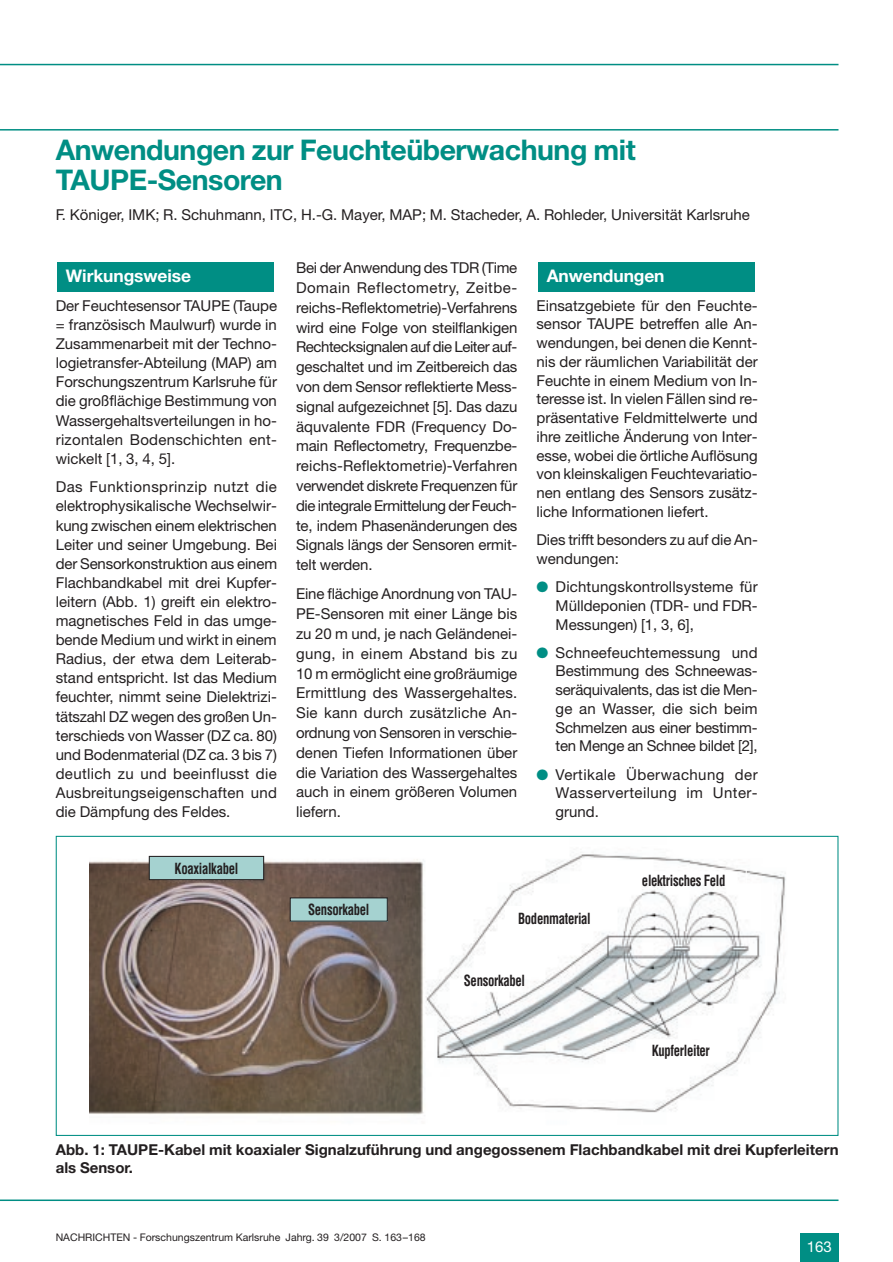
<style>
.page{position:relative;width:893px;height:1262px;background:#fff}
.page>*{position:absolute;margin:0;border:0;box-sizing:border-box;transform-origin:0 0}
.t1{font:700 28.5px/30px "Helvetica Neue";letter-spacing:-.015em;color:#008e84}
.t2{font:700 17.4px "Helvetica Neue";letter-spacing:-.005em;color:#fff}
.t3{font:15px/19.8px "Helvetica Neue";color:#231f20;text-align:justify}
.t4{font:700 15px/18.8px "Helvetica Neue";color:#231f20}
.t5{font:700 condensed 15px "Helvetica";letter-spacing:-.025em;color:#231f20;scale:.85 1}
.t6{font:15px "Helvetica Neue";color:#fff}
.t7{font:10.5px "Helvetica Neue";color:#231f20}
.s1{color:#008e84}
</style>
<div class="page">
<div style="left:538px;top:262px;width:217px;height:30px;background:#008e84"></div>
<div style="left:57px;top:262px;width:217px;height:30px;background:#008e84"></div>
<div style="left:800px;top:1233px;width:38px;height:29px;background:#008e84"></div>
<img style="left:90px;top:854px;width:696px;height:261px">
<hr style="left:0;top:64px;width:838px;height:1px;background:#008e84">
<hr style="left:0;top:129px;width:838px;height:1px;background:#008e84">
<hr style="left:0;top:1199px;width:838px;height:2px;background:#008e84">
<div style="left:149px;top:856px;width:115px;height:23px;background:#a5d2d0"></div>
<div style="left:149px;top:856px;width:115px;height:24px;border:1px solid #231f20"></div>
<div style="left:290px;top:898px;width:97px;height:23px;background:#a5d2d0"></div>
<div style="left:290px;top:897px;width:98px;height:24px;border:1px solid #231f20"></div>
<div style="left:506px;top:906px;width:97px;height:23px;background:#fff"></div>
<div style="left:636px;top:1039px;width:89px;height:22px;background:#fff"></div>
<p class="t1" style="left:56px;top:138px;width:581px">Anwendungen zur Feuchteüberwachung mit<br>TAUPE-Sensoren</p>
<p class="t3" style="left:56px;top:206px;width:695px">F. Königer, IMK; R. Schuhmann, ITC, H.-G. Mayer, MAP; M. Stacheder, A. Rohleder, Universität Karlsruhe</p>
<p class="t3" style="left:296px;top:259px;width:223px">Bei der Anwendung des TDR (Time Domain Reflectometry, Zeitbe&shy;reichs-Reflektometrie)-Verfahrens wird eine Folge von steilflankigen Rechtecksignalen auf die Leiter auf&shy;geschaltet und im Zeitbereich das von dem Sensor reflektierte Mess&shy;signal aufgezeichnet [5]. Das dazu äquvalente FDR (Frequency Do&shy;main Reflectometry, Frequenzbe&shy;reichs-Reflektometrie)-Verfahren verwendet diskrete Frequenzen für die integrale Ermittelung der Feuch&shy;te, indem Phasenänderungen des Signals längs der Sensoren ermit&shy;telt werden.</p>
<p class="t3" style="left:296px;top:585px;width:223px">Eine flächige Anordnung von TAU-PE-Sensoren mit einer Länge bis zu 20 m und, je nach Geländenei&shy;gung, in einem Abstand bis zu 10 m ermöglicht eine großräumige Ermittlung des Wassergehaltes.<br>Sie kann durch zusätzliche An&shy;ordnung von Sensoren in verschie&shy;denen Tiefen Informationen über die Variation des Wassergehaltes auch in einem größeren Volumen liefern.</p>
<p class="t2" style="left:66px;top:270px;width:127px">Wirkungsweise</p>
<p class="t2" style="left:546px;top:270px;width:119px">Anwendungen</p>
<p class="t3" style="left:536px;top:297px;width:223px;line-height:18.8px">Einsatzgebiete für den Feuchte&shy;sensor TAUPE betreffen alle An&shy;wendungen, bei denen die Kennt&shy;nis der räumlichen Variabilität der Feuchte in einem Medium von In&shy;teresse ist. In vielen Fällen sind re&shy;präsentative Feldmittelwerte und ihre zeitliche Änderung von Inter&shy;esse, wobei die örtliche Auflösung von kleinskaligen Feuchtevariatio&shy;nen entlang des Sensors zusätz&shy;liche Informationen liefert.</p>
<p class="t3" style="left:536px;top:532px;width:223px;line-height:18.8px">Dies trifft besonders zu auf die An&shy;wendungen:</p>
<p class="t3" style="left:555px;top:579px;width:204px;line-height:18.8px;text-indent:-19px"><span class="s1">●</span> Dichtungskontrollsysteme für Mülldeponien (TDR- und FDR-Messungen) [1, 3, 6],</p>
<p class="t3" style="left:555px;top:644px;width:203px;line-height:18.8px;text-indent:-19px"><span class="s1">●</span> Schneefeuchtemessung und Bestimmung des Schneewas&shy;seräquivalents, das ist die Men&shy;ge an Wasser, die sich beim Schmelzen aus einer bestimm&shy;ten Menge an Schnee bildet [2],</p>
<p class="t3" style="left:555px;top:766px;width:204px;line-height:18.8px;text-indent:-19px"><span class="s1">●</span> Vertikale Überwachung der Wasserverteilung im Unter&shy;grund.</p>
<p class="t3" style="left:56px;top:297px;width:223px;line-height:19px">Der Feuchtesensor TAUPE (Taupe = französisch Maulwurf) wurde in Zusammenarbeit mit der Techno&shy;logietransfer-Abteilung (MAP) am Forschungszentrum Karlsruhe für die großflächige Bestimmung von Wassergehaltsverteilungen in ho&shy;rizontalen Bodenschichten ent&shy;wickelt [1, 3, 4, 5].</p>
<p class="t3" style="left:56px;top:479px;width:223px;line-height:19px">Das Funktionsprinzip nutzt die elektrophysikalische Wechselwir&shy;kung zwischen einem elektrischen Leiter und seiner Umgebung. Bei der Sensorkonstruktion aus einem Flachbandkabel mit drei Kupfer&shy;leitern (Abb. 1) greift ein elektro&shy;magnetisches Feld in das umge&shy;bende Medium und wirkt in einem Radius, der etwa dem Leiterab&shy;stand entspricht. Ist das Medium feuchter, nimmt seine Dielektrizi&shy;tätszahl DZ wegen des großen Un&shy;terschieds von Wasser (DZ ca. 80) und Bodenmaterial (DZ ca. 3 bis 7) deutlich zu und beeinflusst die Ausbreitungseigenschaften und die Dämpfung des Feldes.</p>
<p class="t5" style="left:174px;top:862px;width:77px">Koaxialkabel</p>
<p class="t5" style="left:308px;top:904px;width:74px">Sensorkabel</p>
<p class="t5" style="left:518px;top:912px;width:87px">Bodenmaterial</p>
<p class="t5" style="left:464px;top:974px;width:74px">Sensorkabel</p>
<p class="t5" style="left:642px;top:874px;width:100px">elektrisches Feld</p>
<p class="t5" style="left:651px;top:1045px;width:70px">Kupferleiter</p>
<p class="t4" style="left:56px;top:1141px;width:784px">Abb. 1: TAUPE-Kabel mit koaxialer Signalzuführung und angegossenem Flachbandkabel mit drei Kupferleitern als Sensor.</p>
<p class="t7" style="left:56px;top:1233px;width:371px">NACHRICHTEN - Forschungszentrum Karlsruhe Jahrg. 39 3/2007 S. 163–168</p>
<p class="t6" style="left:806px;top:1241px;width:27px">163</p>
</div>
